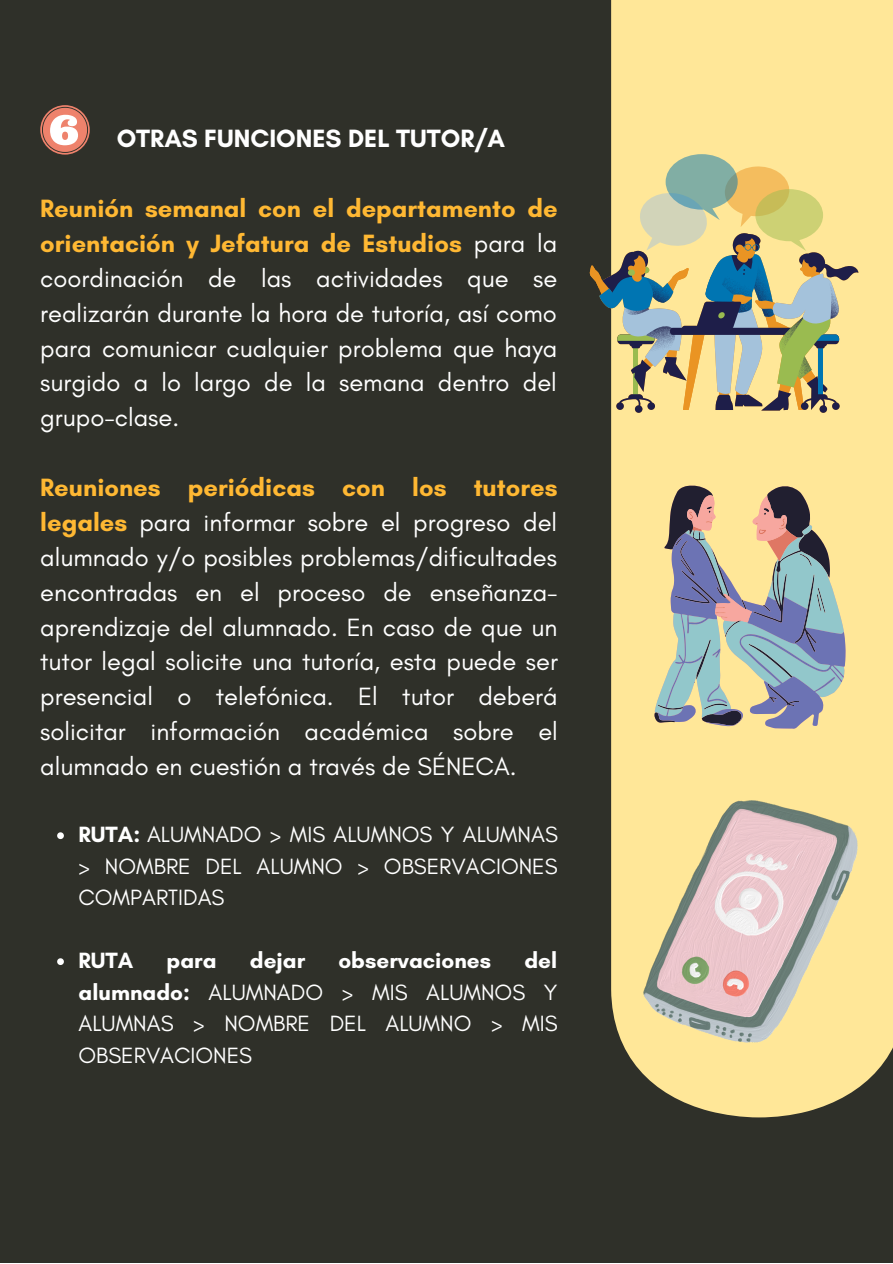
<style>
.page{position:relative;width:893px;height:1264px;background:#fff}
.page>*{position:absolute;margin:0;border:0;box-sizing:border-box;transform-origin:0 0}
.t1{font:25.5px/34.8px "Glacial Indifference";color:#fff;text-align:justify}
.t2{font:700 25.5px "Glacial Indifference";color:#fff}
.t3{font:22.5px/31.5px "Glacial Indifference";color:#fff;text-align:justify}
.t4{font:700 22.5px "Glacial Indifference";color:#fff}
.s1{font-weight:700;color:#ffb833}
.s2{font-weight:700}
</style>
<div class="page">
<div style="left:0;top:0;width:892px;height:1262px;background:#2f3029"></div>
<svg style="left:40px;top:105px;width:50px;height:50px"></svg>
<div style="left:611px;top:0;width:281px;height:1117px;background:#ffe798"></div>
<svg style="left:589px;top:154px;width:269px;height:259px;background:#b5b286"></svg>
<svg style="left:654px;top:485px;width:191px;height:244px;background:#adad9f"></svg>
<img style="left:643px;top:800px;width:214px;height:242px">
<svg style="left:57px;top:832px;width:7px;height:7px"></svg>
<svg style="left:57px;top:958px;width:7px;height:7px"></svg>
<p class="t2" style="left:117px;top:123px;width:390px">OTRAS FUNCIONES DEL TUTOR/A</p>
<p class="t1" style="left:40px;top:191px;width:519px"><span class="s1">Reunión semanal con el departamento de orientación y Jefatura de Estudios</span> para la coordinación de las actividades que se realizarán durante la hora de tutoría, así como para comunicar cualquier problema que haya surgido a lo largo de la semana dentro del grupo-clase.</p>
<p class="t1" style="left:40px;top:469px;width:519px"><span class="s1">Reuniones periódicas con los tutores legales</span> para informar sobre el progreso del alumnado y/o posibles problemas/dificultades encontradas en el proceso de enseñanza&shy;aprendizaje del alumnado. En caso de que un tutor legal solicite una tutoría, esta puede ser presencial o telefónica. El tutor deberá solicitar información académica sobre el alumnado en cuestión a través de SÉNECA.</p>
<p class="t3" style="left:78px;top:818px;width:481px"><span class="s2">RUTA:</span> ALUMNADO &gt; MIS ALUMNOS Y ALUMNAS &gt; NOMBRE DEL ALUMNO &gt; OBSERVACIONES COMPARTIDAS</p>
<p class="t3" style="left:78px;top:944px;width:480px;text-indent:446px"><span class="s2">del alumnado:</span> ALUMNADO &gt; MIS ALUMNOS Y ALUMNAS &gt; NOMBRE DEL ALUMNO &gt; MIS OBSERVACIONES</p>
<p class="t4" style="left:78px;top:947px;width:56px">RUTA</p>
<p class="t4" style="left:166px;top:947px;width:52px">para</p>
<p class="t4" style="left:250px;top:947px;width:57px">dejar</p>
<p class="t4" style="left:338px;top:947px;width:154px">observaciones</p>
</div>
